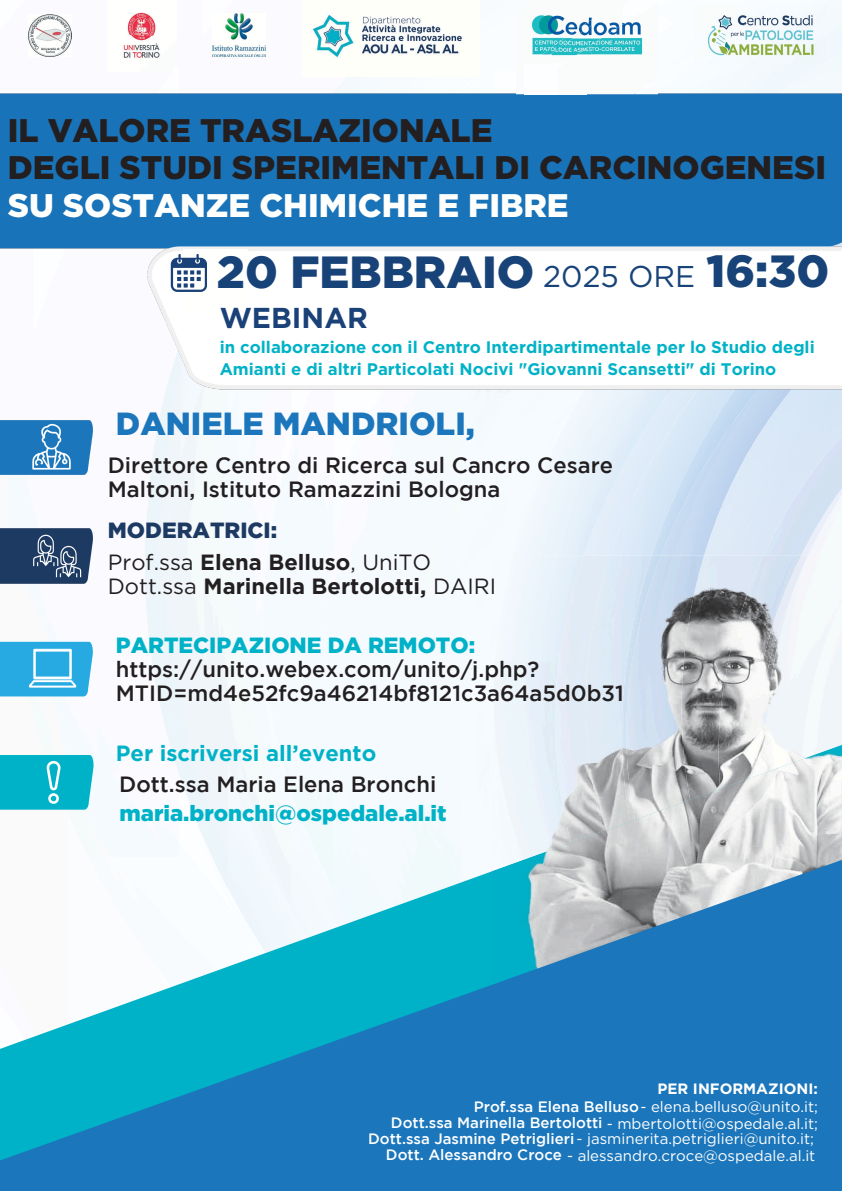
<style>
.page{position:relative;width:842px;height:1191px;background:#fff}
.page>*{position:absolute;margin:0;border:0;box-sizing:border-box;transform-origin:0 0}
.t1{font:900 45px "Gotham";color:#184378}
.t2{font:900 32.7px/37.4px "Gotham";color:#231f20}
.t3{font:900 32px "Gotham";color:#1b76bc}
.t4{font:30px "Gotham";color:#184378}
.t5{font:700 28.7px "Gotham";color:#1a4278}
.t6{font:500 22px/23.6px "Gotham";color:#231f20}
.t7{font:22px/32.2px "Gotham";color:#231f20}
.t8{font:700 22px "Gotham";color:#231f20}
.t9{font:900 22px "Gotham";color:#00b2c7}
.t10{font:700 22px "Gotham";color:#00b2c7}
.t11{font:700 16.7px/21.8px "Gotham";color:#00b2c7}
.t12{font:15px "Gotham";color:#fff}
.t13{font:700 15px "Gotham";color:#fff}
.s1{color:#fffffe}
.s2{font-weight:900;color:#1d3a63}
.s3{font-weight:700}
.s4{font-weight:400}
.s5{font-weight:900;color:#00b2c7}
.s6{font-weight:500}
</style>
<div class="page">
<img style="left:773px;top:479px;width:69px;height:76px">
<div style="left:808px;top:394px;width:34px;height:85px;background:#d7e6f6"></div>
<div style="left:773px;top:394px;width:35px;height:142px;background:#d9e7f6"></div>
<img style="left:752px;top:394px;width:30px;height:53px">
<img style="left:721px;top:405px;width:31px;height:103px">
<img style="left:781px;top:394px;width:23px;height:8px">
<img style="left:691px;top:450px;width:30px;height:105px">
<img style="left:747px;top:394px;width:32px;height:11px">
<img style="left:715px;top:394px;width:32px;height:56px">
<img style="left:683px;top:419px;width:32px;height:86px">
<img style="left:652px;top:476px;width:32px;height:79px">
<div style="left:194px;top:394px;width:10px;height:351px;background:#f5fafa"></div>
<div style="left:176px;top:409px;width:19px;height:336px;background:#f0f5fa"></div>
<img style="left:234px;top:13px;width:149px;height:76px">
<img style="left:41px;top:678px;width:138px;height:67px">
<div style="left:204px;top:394px;width:34px;height:351px;background:#f5fafa"></div>
<div style="left:648px;top:406px;width:33px;height:62px;background:#ddebf8"></div>
<div style="left:616px;top:430px;width:32px;height:110px;background:#deebf8"></div>
<div style="left:462px;top:499px;width:51px;height:55px;background:#f6fbff"></div>
<div style="left:612px;top:394px;width:33px;height:94px;background:#e1edf9"></div>
<div style="left:579px;top:394px;width:33px;height:161px;background:#e6f1fa"></div>
<img style="left:644px;top:394px;width:67px;height:12px">
<img style="left:644px;top:405px;width:16px;height:25px">
<div style="left:513px;top:462px;width:33px;height:93px;background:#f4f9fd"></div>
<div style="left:0;top:745px;width:491px;height:114px;background:#f5faff"></div>
<img style="left:791px;top:555px;width:22px;height:190px">
<img style="left:699px;top:555px;width:92px;height:190px">
<img style="left:699px;top:555px;width:5px;height:25px">
<img style="left:622px;top:555px;width:77px;height:190px">
<div style="left:562px;top:555px;width:48px;height:190px;background:#e1ebf5"></div>
<img style="left:495px;top:555px;width:89px;height:106px">
<img style="left:492px;top:745px;width:350px;height:114px">
<img style="left:0;top:415px;width:98px;height:65px">
<svg style="left:0;top:641px;width:93px;height:55px;background:#46b6e6"></svg>
<svg style="left:0;top:755px;width:94px;height:54px;background:#13b7cb"></svg>
<img style="left:0;top:523px;width:98px;height:65px">
<svg style="left:0;top:859px;width:842px;height:331px;fill:#1b76bc"></svg>
<img style="left:0;top:89px;width:842px;height:305px">
<img style="left:212px;top:14px;width:54px;height:43px">
<img style="left:28px;top:14px;width:43px;height:43px">
<img style="left:531px;top:15px;width:20px;height:38px">
<img style="left:551px;top:15px;width:40px;height:41px">
<img style="left:516px;top:53px;width:36px;height:41px">
<div style="left:551px;top:63px;width:36px;height:31px;background:#fcfeff"></div>
<img style="left:591px;top:17px;width:67px;height:77px">
<img style="left:558px;top:45px;width:33px;height:49px">
<div style="left:524px;top:64px;width:34px;height:30px;background:#fcfeff"></div>
<img style="left:694px;top:5px;width:134px;height:59px">
<img style="left:694px;top:5px;width:87px;height:49px">
<img style="left:302px;top:13px;width:160px;height:63px">
<img style="left:123px;top:12px;width:37px;height:46px">
<div style="left:183px;top:250px;width:64px;height:64px;background:#fffffe"></div>
<svg style="left:171px;top:254px;width:36px;height:38px"></svg>
<p class="t2" style="left:8px;top:111px;width:820px">IL VALORE TRASLAZIONALE<br>DEGLI STUDI SPERIMENTALI DI CARCINOGENESI<br><span class="s1">SU SOSTANZE CHIMICHE E FIBRE</span></p>
<p class="t1" style="left:217px;top:245px;width:319px">20 FEBBRAIO</p>
<p class="t4" style="left:543px;top:258px;width:154px">2025 ORE</p>
<p class="t1" style="left:706px;top:243px;width:124px">16:30</p>
<p class="t5" style="left:220px;top:301px;width:150px">WEBINAR</p>
<p class="t11" style="left:220px;top:336px;width:596px">in collaborazione con il Centro Interdipartimentale per lo Studio degli<br>Amianti e di altri Particolati Nocivi "Giovanni Scansetti" di Torino</p>
<p class="t3" style="left:116px;top:404px;width:361px">DANIELE MANDRIOLI,</p>
<p class="t6" style="left:108px;top:454px;width:507px;line-height:24px">Direttore Centro di Ricerca sul Cancro Cesare<br>Maltoni, Istituto Ramazzini Bologna</p>
<p class="t7" style="left:108px;top:513px;width:325px"><span class="s2">MODERATRICI:<br></span>Prof.ssa <span class="s3">Elena Belluso</span>, UniTO</p>
<p class="t8" style="left:108px;top:572px;width:390px"><span class="s4">Dott.ssa</span> Marinella Bertolotti, <span class="s4">DAIRI</span></p>
<p class="t6" style="left:116px;top:635px;width:509px"><span class="s5">PARTECIPAZIONE DA REMOTO: </span>https://unito.webex.com/unito/j.php?<br>MTID=md4e52fc9a46214bf8121c3a64a5d0b31</p>
<p class="t10" style="left:116px;top:740px;width:262px">Per iscriversi all’evento</p>
<p class="t6" style="left:119px;top:773px;width:319px">Dott.ssa Maria Elena Bronchi</p>
<p class="t9" style="left:119px;top:800px;width:329px">maria.bronchi@ospedale.al.it</p>
<p class="t13" style="left:657px;top:1078px;width:162px">PER INFORMAZIONI:</p>
<p class="t12" style="left:474px;top:1097px;width:346px"><span class="s6">Prof.ssa Elena Belluso</span>- elena.belluso@unito.it;</p>
<p class="t12" style="left:391px;top:1114px;width:428px"><span class="s6">Dott.ssa Marinella Bertolotti</span> - mbertolotti@ospedale.al.it;</p>
<p class="t12" style="left:368px;top:1128px;width:447px"><span class="s6">Dott.ssa Jasmine Petriglieri</span>- jasminerita.petriglieri@unito.it;</p>
<p class="t12" style="left:386px;top:1145px;width:431px"><span class="s6">Dott. Alessandro Croce</span> - alessandro.croce@ospedale.al.it</p>
</div>
